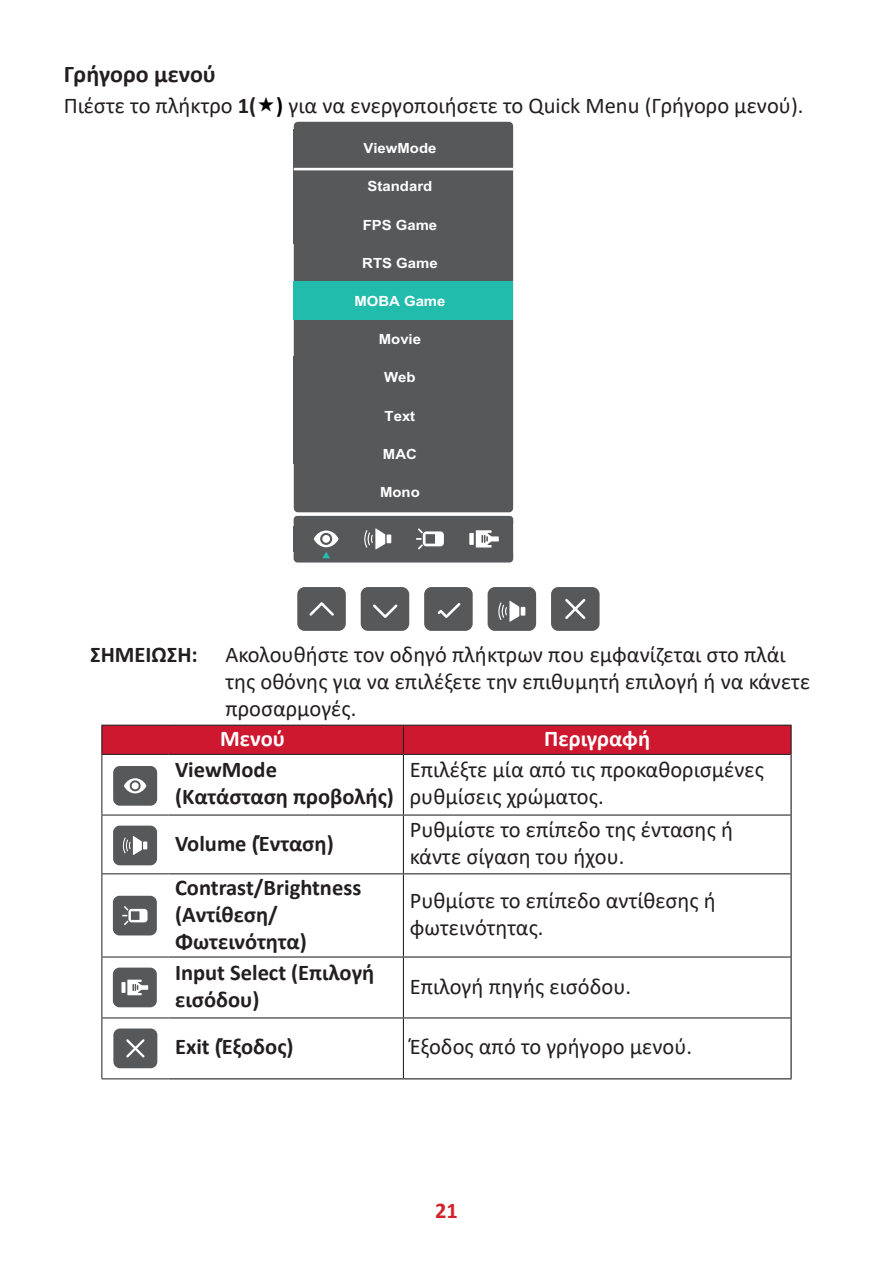
<style>
.page{position:relative;width:893px;height:1263px;background:#fff}
.page>*{position:absolute;margin:0;border:0;box-sizing:border-box;transform-origin:0 0}
.t1{font:700 24px "Calibri";color:#231f20}
.t2{font:22.5px/27px "Calibri";color:#231f20}
.t3{font:700 22.5px/27px "Calibri";color:#231f20}
.t4{font:700 22.5px "Calibri";color:#fff}
.t5{font:700 22.5px "Calibri";color:#d1232a}
.t6{font:700 14.1px "Arial";color:#fff;scale:1.06 1}
.s1{font-weight:700}
.s2{font-weight:700;color:#000}
</style>
<div class="page">
<div style="left:294px;top:516px;width:219px;height:46px;background:#57585a;border-radius:4px"></div>
<div style="left:294px;top:122px;width:219px;height:390px;background:#57585a;border-radius:4px"></div>
<div style="left:293px;top:282px;width:220px;height:38px;background:#22bcac"></div>
<div style="left:297px;top:587px;width:49px;height:44px;background:#57585a;border-radius:7px"></div>
<svg style="left:309px;top:602px;width:25px;height:14px"></svg>
<div style="left:361px;top:587px;width:48px;height:44px;background:#57585a;border-radius:7px"></div>
<svg style="left:373px;top:604px;width:25px;height:14px"></svg>
<div style="left:424px;top:587px;width:49px;height:44px;background:#57585a;border-radius:7px"></div>
<svg style="left:437px;top:603px;width:24px;height:15px"></svg>
<hr style="left:294px;top:168px;width:219px;height:2px;background:#fff">
<svg style="left:416px;top:528px;width:28px;height:21px"></svg>
<div style="left:469px;top:533px;width:5px;height:12px;background:#fff"></div>
<svg style="left:476px;top:530px;width:23px;height:17px"></svg>
<div style="left:551px;top:587px;width:49px;height:44px;background:#57585a;border-radius:7px"></div>
<svg style="left:565px;top:599px;width:21px;height:20px"></svg>
<div style="left:488px;top:587px;width:48px;height:44px;background:#57585a;border-radius:7px"></div>
<svg style="left:498px;top:601px;width:27px;height:21px"></svg>
<svg style="left:364px;top:528px;width:27px;height:21px"></svg>
<svg style="left:314px;top:530px;width:25px;height:28px"></svg>
<hr style="left:403px;top:725px;width:389px;height:1px;background:#231f20">
<hr style="left:790px;top:726px;width:2px;height:28px;background:#231f20">
<hr style="left:790px;top:754px;width:2px;height:61px;background:#231f20">
<hr style="left:790px;top:815px;width:2px;height:59px;background:#231f20">
<hr style="left:790px;top:874px;width:2px;height:83px;background:#231f20">
<hr style="left:790px;top:957px;width:2px;height:61px;background:#231f20">
<hr style="left:790px;top:1018px;width:2px;height:60px;background:#231f20">
<hr style="left:169px;top:1078px;width:234px;height:1px;background:#231f20">
<hr style="left:403px;top:1078px;width:389px;height:1px;background:#231f20">
<svg style="left:101px;top:725px;width:690px;height:29px;background:#c7192f"></svg>
<hr style="left:101px;top:754px;width:68px;height:1px;background:#231f20">
<hr style="left:169px;top:754px;width:234px;height:1px;background:#231f20">
<hr style="left:403px;top:754px;width:387px;height:1px;background:#231f20">
<hr style="left:403px;top:755px;width:1px;height:59px;background:#231f20">
<hr style="left:169px;top:814px;width:234px;height:1px;background:#231f20">
<hr style="left:403px;top:814px;width:387px;height:1px;background:#231f20">
<hr style="left:403px;top:815px;width:1px;height:58px;background:#231f20">
<hr style="left:169px;top:873px;width:234px;height:1px;background:#231f20">
<hr style="left:403px;top:873px;width:387px;height:1px;background:#231f20">
<hr style="left:403px;top:874px;width:1px;height:82px;background:#231f20">
<hr style="left:169px;top:956px;width:234px;height:1px;background:#231f20">
<hr style="left:403px;top:956px;width:387px;height:1px;background:#231f20">
<hr style="left:403px;top:957px;width:1px;height:60px;background:#231f20">
<hr style="left:169px;top:1017px;width:234px;height:1px;background:#231f20">
<hr style="left:403px;top:1017px;width:387px;height:1px;background:#231f20">
<hr style="left:403px;top:1018px;width:1px;height:60px;background:#231f20">
<hr style="left:101px;top:755px;width:1px;height:60px;background:#231f20">
<hr style="left:101px;top:815px;width:68px;height:1px;background:#231f20">
<hr style="left:101px;top:815px;width:1px;height:58px;background:#231f20">
<hr style="left:101px;top:873px;width:68px;height:1px;background:#231f20">
<hr style="left:101px;top:874px;width:1px;height:83px;background:#231f20">
<hr style="left:101px;top:957px;width:68px;height:1px;background:#231f20">
<hr style="left:101px;top:957px;width:1px;height:60px;background:#231f20">
<hr style="left:101px;top:1017px;width:68px;height:1px;background:#231f20">
<hr style="left:101px;top:1018px;width:1px;height:60px;background:#231f20">
<hr style="left:101px;top:1078px;width:68px;height:1px;background:#231f20">
<div style="left:113px;top:766px;width:44px;height:40px;background:#57585a;border-radius:7px"></div>
<svg style="left:124px;top:778px;width:22px;height:15px"></svg>
<div style="left:132px;top:782px;width:7px;height:7px;background:#fff;border-radius:50%"></div>
<div style="left:113px;top:826px;width:44px;height:39px;background:#57585a;border-radius:7px"></div>
<svg style="left:122px;top:836px;width:25px;height:19px"></svg>
<div style="left:113px;top:896px;width:44px;height:39px;background:#57585a;border-radius:7px"></div>
<svg style="left:122px;top:906px;width:26px;height:19px"></svg>
<div style="left:113px;top:967px;width:44px;height:40px;background:#57585a;border-radius:7px"></div>
<svg style="left:122px;top:982px;width:4px;height:11px"></svg>
<svg style="left:127px;top:980px;width:21px;height:15px"></svg>
<div style="left:113px;top:1028px;width:44px;height:40px;background:#57585a;border-radius:7px"></div>
<svg style="left:126px;top:1039px;width:19px;height:19px"></svg>
<p class="t1" style="left:64px;top:57px;width:154px">Γρήγορο μενού</p>
<p class="t2" style="left:64px;top:91px;width:741px">Πιέστε το πλήκτρο <span class="s1">1(</span> <span class="s2">)</span> για να ενεργοποιήσετε το Quick Menu (Γρήγορο μενού).</p>
<p class="t6" style="left:363px;top:138px;width:70px">ViewMode</p>
<p class="t6" style="left:368px;top:177px;width:62px">Standard</p>
<p class="t6" style="left:363px;top:215px;width:72px">FPS Game</p>
<p class="t6" style="left:362px;top:253px;width:73px">RTS Game</p>
<p class="t6" style="left:354px;top:291px;width:87px">MOBA Game</p>
<p class="t6" style="left:379px;top:329px;width:41px">Movie</p>
<p class="t6" style="left:384px;top:367px;width:31px">Web</p>
<p class="t6" style="left:385px;top:406px;width:30px">Text</p>
<p class="t6" style="left:383px;top:444px;width:34px">MAC</p>
<p class="t6" style="left:380px;top:482px;width:39px">Mono</p>
<p class="t2" style="left:225px;top:641px;width:586px;text-indent:-135px"><span class="s1">ΣΗΜΕΙΩΣΗ:</span> Ακολουθήστε τον οδηγό πλήκτρων που εμφανίζεται στο πλάι της οθόνης για να επιλέξετε την επιθυμητή επιλογή ή να κάνετε προσαρμογές.</p>
<p class="t4" style="left:220px;top:722px;width:67px">Μενού</p>
<p class="t4" style="left:544px;top:722px;width:107px">Περιγραφή</p>
<p class="t3" style="left:175px;top:756px;width:220px">ViewMode (Κατάσταση προβολής)</p>
<p class="t2" style="left:410px;top:756px;width:356px">Επιλέξτε μία από τις προκαθορισμένες ρυθμίσεις χρώματος.</p>
<p class="t3" style="left:175px;top:829px;width:160px">Volume (Ένταση)</p>
<p class="t2" style="left:410px;top:815px;width:325px">Ρυθμίστε το επίπεδο της έντασης ή κάντε σίγαση του ήχου.</p>
<p class="t3" style="left:175px;top:873px;width:188px">Contrast/Brightness (Αντίθεση/<br>Φωτεινότητα)</p>
<p class="t3" style="left:175px;top:959px;width:201px">Input Select (Επιλογή εισόδου)</p>
<p class="t2" style="left:410px;top:886px;width:308px">Ρυθμίστε το επίπεδο αντίθεσης ή φωτεινότητας.</p>
<p class="t2" style="left:410px;top:972px;width:223px">Επιλογή πηγής εισόδου.</p>
<p class="t3" style="left:175px;top:1033px;width:120px">Exit (Έξοδος)</p>
<p class="t2" style="left:410px;top:1033px;width:284px">Έξοδος από το γρήγορο μενού.</p>
<p class="t5" style="left:435px;top:1194px;width:24px">21</p>
</div>
